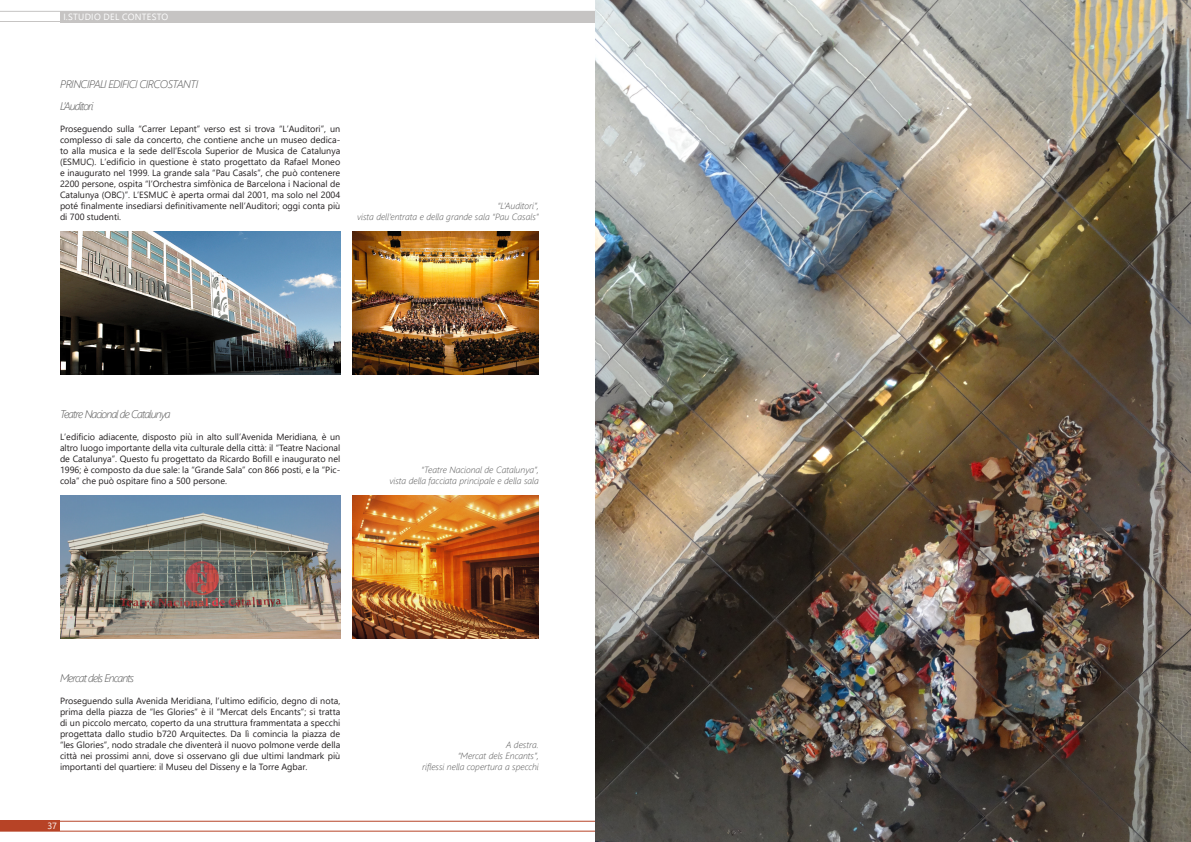
<style>
.page{position:relative;width:1191px;height:842px;background:#fff}
.page>*{position:absolute;margin:0;border:0;box-sizing:border-box;transform-origin:0 0}
.Heading_5{font:italic 300 11px "Segoe UI";letter-spacing:-.08em;color:#535353}
.Heading_4{font:italic 300 11px "Segoe UI";letter-spacing:-.045em;color:#535353}
.t1{font:9px/11px "Segoe UI";color:#231f20;text-align:justify}
.Légende_image{font:italic 300 9px/11px "Segoe UI";color:#535353;text-align:right}
.t2{font:9px "Segoe UI";letter-spacing:.035em;color:#fff}
</style>
<div class="page">
<div style="left:60px;top:11px;width:535px;height:11px;background:#c6c4c3"></div>
<hr style="left:0;top:21px;width:595px;height:1px;background:#c6c4c3">
<hr style="left:0;top:11px;width:595px;height:1px;background:#c6c4c3">
<div style="left:0;top:821px;width:60px;height:10px;background:#b74326"></div>
<hr style="left:0;top:821px;width:1191px;height:1px;background:#b74326">
<hr style="left:0;top:831px;width:1191px;height:1px;background:#b74326">
<img style="left:595px;top:0;width:596px;height:842px">
<img style="left:60px;top:495px;width:280px;height:143px">
<img style="left:352px;top:231px;width:187px;height:143px">
<img style="left:60px;top:231px;width:280px;height:143px">
<img style="left:352px;top:495px;width:187px;height:143px">
<p class="t2" style="left:63px;top:10px;width:28px">I.Studio</p>
<p class="t2" style="left:104px;top:10px;width:6px">del</p>
<p class="t2" style="left:122px;top:10px;width:26px">contesto</p>
<p class="Heading_4" style="left:60px;top:75px;width:139px">PRINCIPALI EDIFICI CIRCOSTANTI</p>
<p class="Heading_5" style="left:60px;top:97px;width:35px">L’Auditori</p>
<p class="t1" style="left:60px;top:123px;width:282px">Proseguendo sulla “Carrer Lepant” verso est si trova “L’Auditori”, un complesso di sale da concerto, che contiene anche un museo dedica&shy;to alla musica e la sede dell’Escola Superior de Musica de Catalunya (ESMUC). L’edificio in questione è stato progettato da Rafael Moneo e inaugurato nel 1999. La grande sala “Pau Casals”, che può contenere 2200 persone, ospita “l’Orchestra simfònica de Barcelona i Nacional de Catalunya (OBC)”. L’ESMUC è aperta ormai dal 2001, ma solo nel 2004 poté finalmente insediarsi definitivamente nell’Auditori; oggi conta più di 700 studenti.</p>
<p class="Légende_image" style="left:357px;top:199px;width:183px">“L’Auditori”,<br>vista dell’entrata e della grande sala “Pau Casals”</p>
<p class="Heading_5" style="left:60px;top:405px;width:112px">Teatre Nacional de Catalunya</p>
<p class="t1" style="left:60px;top:431px;width:282px">L’edificio adiacente, disposto più in alto sull’Avenida Meridiana, è un altro luogo importante della vita culturale della città: il “Teatre Nacional de Catalunya”. Questo fu progettato da Ricardo Bofill e inaugurato nel 1996; è composto da due sale: la “Grande Sala” con 866 posti, e la “Pic&shy;cola” che può ospitare fino a 500 persone.</p>
<p class="Légende_image" style="left:389px;top:463px;width:151px">“Teatre Nacional de Catalunya”,<br>vista della facciata principale e della sala</p>
<p class="Heading_5" style="left:60px;top:669px;width:76px">Mercat dels Encants</p>
<p class="t1" style="left:60px;top:695px;width:282px">Proseguendo sulla Avenida Meridiana, l’ultimo edificio, degno di nota, prima della piazza de “les Glories” è il “Mercat dels Encants”; si tratta di un piccolo mercato, coperto da una struttura frammentata a specchi progettata dallo studio b720 Arquitectes. Da lì comincia la piazza de “les Glories”, nodo stradale che diventerà il nuovo polmone verde della città nei prossimi anni, dove si osservano gli due ultimi landmark più importanti del quartiere: il Museu del Disseny e la Torre Agbar.</p>
<p class="t2" style="left:47px;top:819px;width:11px">37</p>
<p class="Légende_image" style="left:422px;top:738px;width:118px">A destra.<br>“Mercat dels Encants”,<br>riflessi nella copertura a specchi</p>
</div>
